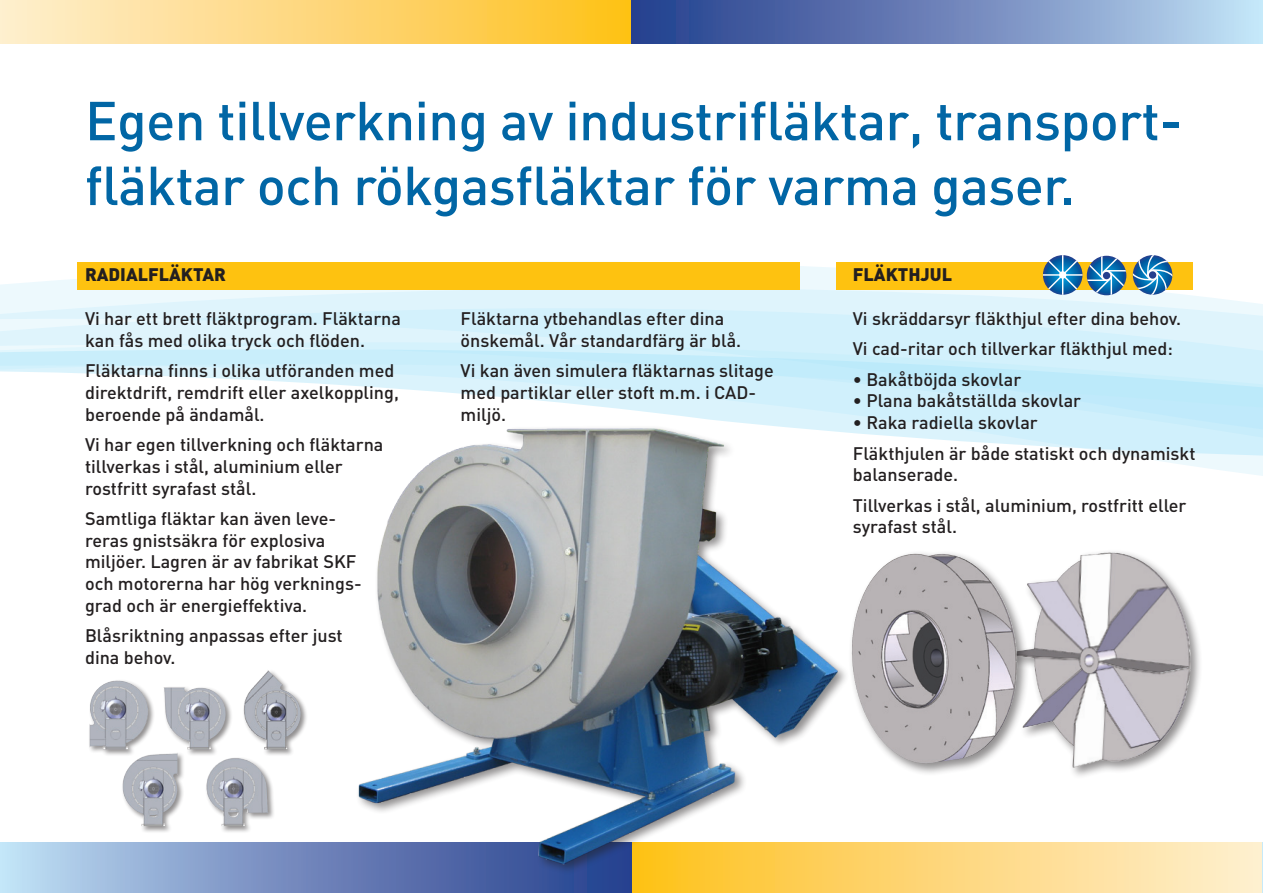
<style>
.page{position:relative;width:1263px;height:893px;background:#fff}
.page>*{position:absolute;margin:0;border:0;box-sizing:border-box;transform-origin:0 0}
.t1{font:500 54px/64.8px "DIN";letter-spacing:-.01em;color:#0166a5}
.t2{font:500 18px/21.6px "DIN";color:#231f20}
.t3{font:18px "DIN Black Alternate";color:#231f20}
</style>
<div class="page">
<svg style="left:905px;top:843px;width:357px;height:50px;background:#fee1a0"></svg>
<svg style="left:0;top:843px;width:217px;height:50px;background:#a3c0e0"></svg>
<div style="left:0;top:0;width:631px;height:44px;background:linear-gradient(to right,#feeed2,#fec11e)"></div>
<div style="left:631px;top:0;width:632px;height:44px;background:linear-gradient(to right,#213889,#c0dcf3)"></div>
<svg style="left:0;top:262px;width:836px;height:24px"></svg>
<svg style="left:0;top:286px;width:1263px;height:21px;background:#e6f4f2"></svg>
<svg style="left:0;top:307px;width:1263px;height:169px"></svg>
<svg style="left:0;top:438px;width:1263px;height:23px"></svg>
<svg style="left:0;top:341px;width:1263px;height:97px;fill:#d0f0fc"></svg>
<div style="left:77px;top:262px;width:722px;height:27px;background:#fec210"></div>
<div style="left:843px;top:262px;width:350px;height:27px;background:#fec210"></div>
<div style="left:836px;top:262px;width:350px;height:27px;background:#fec210"></div>
<svg style="left:1043px;top:255px;width:39px;height:40px"></svg>
<hr style="left:1043px;top:274px;width:39px;height:2px;background:#fff">
<hr style="left:1062px;top:255px;width:1px;height:40px;background:#fff">
<svg style="left:1047px;top:259px;width:32px;height:32px"></svg>
<div style="left:1059px;top:271px;width:7px;height:8px;background:#fff;border-radius:50%"></div>
<svg style="left:1133px;top:255px;width:39px;height:40px"></svg>
<svg style="left:1087px;top:256px;width:39px;height:39px"></svg>
<svg style="left:1147px;top:269px;width:11px;height:11px"></svg>
<svg style="left:1101px;top:270px;width:11px;height:11px"></svg>
<div style="left:1149px;top:271px;width:7px;height:8px;background:#253f8e;border-radius:50%"></div>
<div style="left:1103px;top:272px;width:7px;height:7px;background:#253f8e;border-radius:50%"></div>
<img style="left:217px;top:383px;width:688px;height:510px">
<div style="left:1002px;top:549px;width:201px;height:230px;background:#231f20;opacity:.5"></div>
<img style="left:1030px;top:552px;width:78px;height:152px">
<div style="left:848px;top:550px;width:182px;height:226px;background:#231f20;opacity:.5"></div>
<img style="left:856px;top:554px;width:56px;height:62px">
<div style="left:88px;top:669px;width:220px;height:165px;background:#231f20;opacity:.5"></div>
<img style="left:243px;top:670px;width:55px;height:80px">
<hr style="left:1262px;top:843px;width:1px;height:50px;background:#c6eafa">
<p class="t1" style="left:85px;top:87px;width:1099px">Egen tillverkning av industrifläktar, transport&shy;fläktar och rökgasfläktar för varma gaser.</p>
<p class="t3" style="left:85px;top:263px;width:142px">RADIALFLÄKTAR</p>
<p class="t2" style="left:85px;top:307px;width:317px">Vi har ett brett fläktprogram. Fläktarna kan fås med olika tryck och flöden.</p>
<p class="t2" style="left:85px;top:360px;width:315px">Fläktarna finns i olika utföranden med direktdrift, remdrift eller axelkoppling,</p>
<p class="t2" style="left:85px;top:403px;width:181px">beroende på ändamål.</p>
<p class="t2" style="left:85px;top:433px;width:300px">Vi har egen tillverkning och fläktarna</p>
<p class="t2" style="left:85px;top:455px;width:259px">tillverkas i stål, aluminium eller</p>
<p class="t2" style="left:85px;top:477px;width:173px">rostfritt syrafast stål.</p>
<p class="t2" style="left:85px;top:507px;width:253px">Samtliga fläktar kan även leve-</p>
<p class="t2" style="left:85px;top:529px;width:242px">reras gnistsäkra för explosiva</p>
<p class="t2" style="left:85px;top:550px;width:273px">miljöer. Lagren är av fabrikat SKF</p>
<p class="t2" style="left:85px;top:572px;width:278px">och motorerna har hög verknings-</p>
<p class="t2" style="left:85px;top:594px;width:224px">grad och är energieffektiva.</p>
<p class="t2" style="left:85px;top:624px;width:259px">Blåsriktning anpassas efter just</p>
<p class="t2" style="left:85px;top:646px;width:92px">dina behov.</p>
<p class="t2" style="left:461px;top:307px;width:265px">Fläktarna ytbehandlas efter dina</p>
<p class="t2" style="left:461px;top:329px;width:282px">önskemål. Vår standardfärg är blå.</p>
<p class="t2" style="left:461px;top:360px;width:315px">Vi kan även simulera fläktarnas slitage med partiklar eller stoft m.m. i CAD&shy;miljö.</p>
<p class="t3" style="left:853px;top:263px;width:101px">FLÄKTHJUL</p>
<p class="t2" style="left:853px;top:307px;width:330px">Vi skräddarsyr fläkthjul efter dina behov.</p>
<p class="t2" style="left:853px;top:337px;width:322px">Vi cad-ritar och tillverkar fläkthjul med:</p>
<p class="t2" style="left:853px;top:368px;width:170px">• Bakåtböjda skovlar</p>
<p class="t2" style="left:853px;top:389px;width:230px">• Plana bakåtställda skovlar</p>
<p class="t2" style="left:853px;top:411px;width:186px">• Raka radiella skovlar</p>
<p class="t2" style="left:853px;top:442px;width:344px">Fläkthjulen är både statiskt och dynamiskt</p>
<p class="t2" style="left:853px;top:463px;width:107px">balanserade.</p>
<p class="t2" style="left:853px;top:494px;width:335px">Tillverkas i stål, aluminium, rostfritt eller syrafast stål.</p>
</div>
